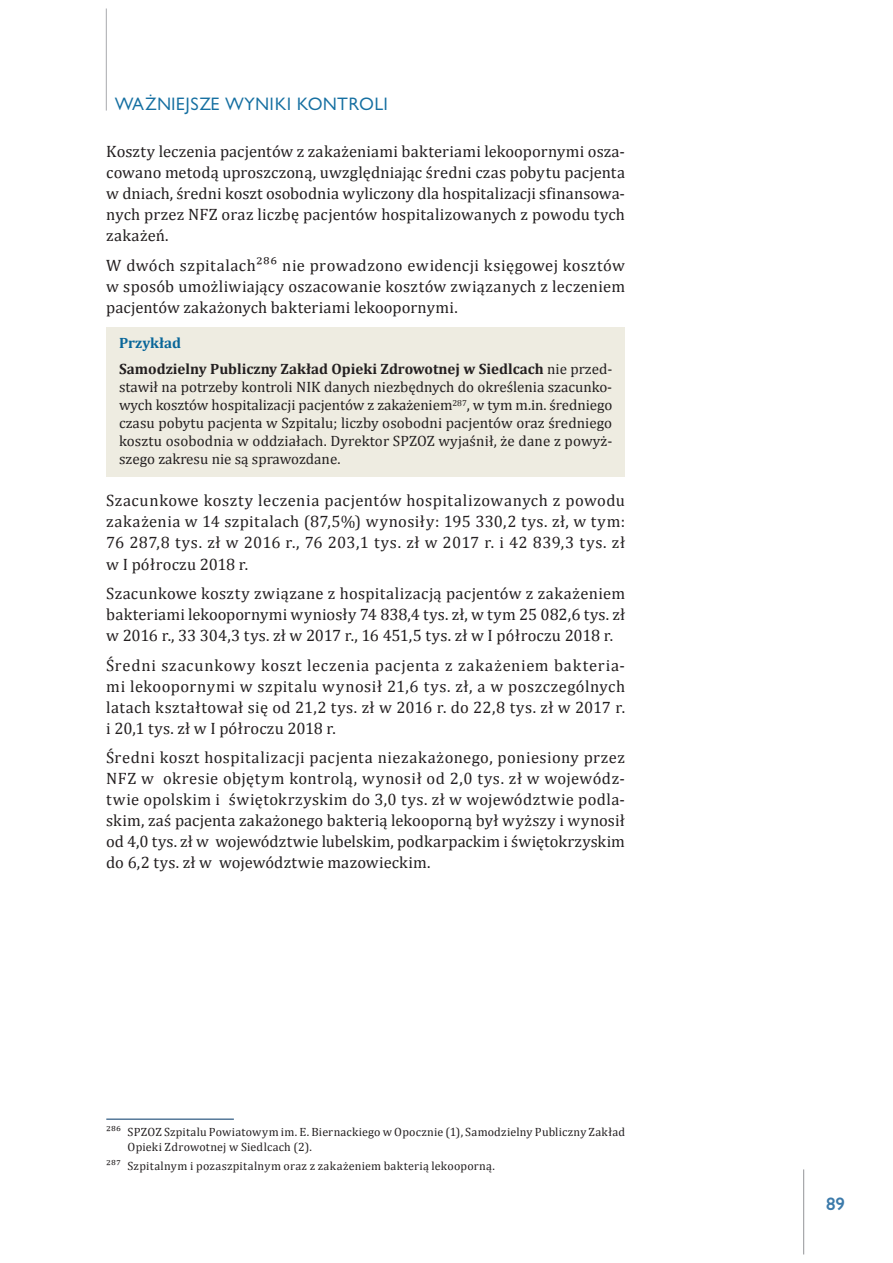
<style>
.page{position:relative;width:893px;height:1263px;background:#fff}
.page>*{position:absolute;margin:0;border:0;box-sizing:border-box;transform-origin:0 0}
.t1{font:16.5px/21px "Cambria";letter-spacing:.01em;color:#231f20;text-align:justify}
.t2{font:16.5px "Gilead TTEFN";letter-spacing:.05em;color:#156fa1}
.t3{font:700 16.5px "Gilead TTEFN";color:#3c7aaa}
.t4{font:15px/18px "Cambria";color:#231f20;text-align:justify}
.t5{font:700 15px/26.5px "Cambria";color:#231f20}
.t6{font:12px/15px "Cambria";letter-spacing:.02em;color:#231f20}
.s1{color:#086699}
.s2{font-weight:400}
</style>
<div class="page">
<hr style="left:106px;top:9px;width:1px;height:102px;background:#a8a9ad">
<hr style="left:803px;top:1169px;width:1px;height:85px;background:#939598">
<div style="left:106px;top:328px;width:519px;height:32px;background:#eeece1"></div>
<div style="left:106px;top:354px;width:519px;height:122px;background:#eeece1"></div>
<hr style="left:106px;top:1119px;width:128px;height:1px;background:#003667">
<p class="t2" style="left:115px;top:93px;width:275px">WAŻNIEJSZE WYNIKI KONTROLI</p>
<p class="t1" style="left:106px;top:141px;width:520px">Koszty leczenia pacjentów z zakażeniami bakteriami lekoopornymi osza&shy;cowano metodą uproszczoną, uwzględniając średni czas pobytu pacjenta w dniach, średni koszt osobodnia wyliczony dla hospitalizacji sfinansowa&shy;nych przez NFZ oraz liczbę pacjentów hospitalizowanych z powodu tych zakażeń.</p>
<p class="t1" style="left:106px;top:255px;width:520px">W dwóch szpitalach286 nie prowadzono ewidencji księgowej kosztów w sposób umożliwiający oszacowanie kosztów związanych z leczeniem pacjentów zakażonych bakteriami lekoopornymi.</p>
<p class="t5" style="left:119px;top:329px;width:495px"><span class="s1">Przykład<br></span>Samodzielny Publiczny Zakład Opieki Zdrowotnej w Siedlcach <span class="s2">nie przed-</span></p>
<p class="t4" style="left:119px;top:378px;width:495px">stawił na potrzeby kontroli NIK danych niezbędnych do określenia szacunko&shy;wych kosztów hospitalizacji pacjentów z zakażeniem<sup>287</sup>, w tym m.in. średniego czasu pobytu pacjenta w Szpitalu; liczby osobodni pacjentów oraz średniego kosztu osobodnia w oddziałach. Dyrektor SPZOZ wyjaśnił, że dane z powyż&shy;szego zakresu nie są sprawozdane.</p>
<p class="t1" style="left:106px;top:490px;width:520px">Szacunkowe koszty leczenia pacjentów hospitalizowanych z powodu zakażenia w 14 szpitalach (87,5%) wynosiły: 195 330,2 tys. zł, w tym:<br>76 287,8 tys. zł w 2016 r., 76 203,1 tys. zł w 2017 r. i 42 839,3 tys. zł w I półroczu 2018 r.</p>
<p class="t1" style="left:106px;top:583px;width:520px">Szacunkowe koszty związane z hospitalizacją pacjentów z zakażeniem bakteriami lekoopornymi wyniosły 74 838,4 tys. zł, w tym 25 082,6 tys. zł w 2016 r., 33 304,3 tys. zł w 2017 r., 16 451,5 tys. zł w I półroczu 2018 r.</p>
<p class="t1" style="left:106px;top:654px;width:520px">Średni szacunkowy koszt leczenia pacjenta z zakażeniem bakteria&shy;mi lekoopornymi w szpitalu wynosił 21,6 tys. zł, a w poszczególnych latach kształtował się od 21,2 tys. zł w 2016 r. do 22,8 tys. zł w 2017 r. i 20,1 tys. zł w I półroczu 2018 r.</p>
<p class="t1" style="left:106px;top:747px;width:520px">Średni koszt hospitalizacji pacjenta niezakażonego, poniesiony przez NFZ w okresie objętym kontrolą, wynosił od 2,0 tys. zł w wojewódz&shy;twie opolskim i świętokrzyskim do 3,0 tys. zł w województwie podla&shy;skim, zaś pacjenta zakażonego bakterią lekooporną był wyższy i wynosił od 4,0 tys. zł w województwie lubelskim, podkarpackim i świętokrzyskim do 6,2 tys. zł w województwie mazowieckim.</p>
<p class="t6" style="left:128px;top:1124px;width:499px;text-indent:-21px">286 SPZOZ Szpitalu Powiatowym im. E. Biernackiego w Opocznie (1), Samodzielny Publiczny Zakład<br>Opieki Zdrowotnej w Siedlcach (2).</p>
<p class="t6" style="left:106px;top:1158px;width:390px">287 Szpitalnym i pozaszpitalnym oraz z zakażeniem bakterią lekooporną.</p>
<p class="t3" style="left:826px;top:1193px;width:20px">89</p>
</div>
